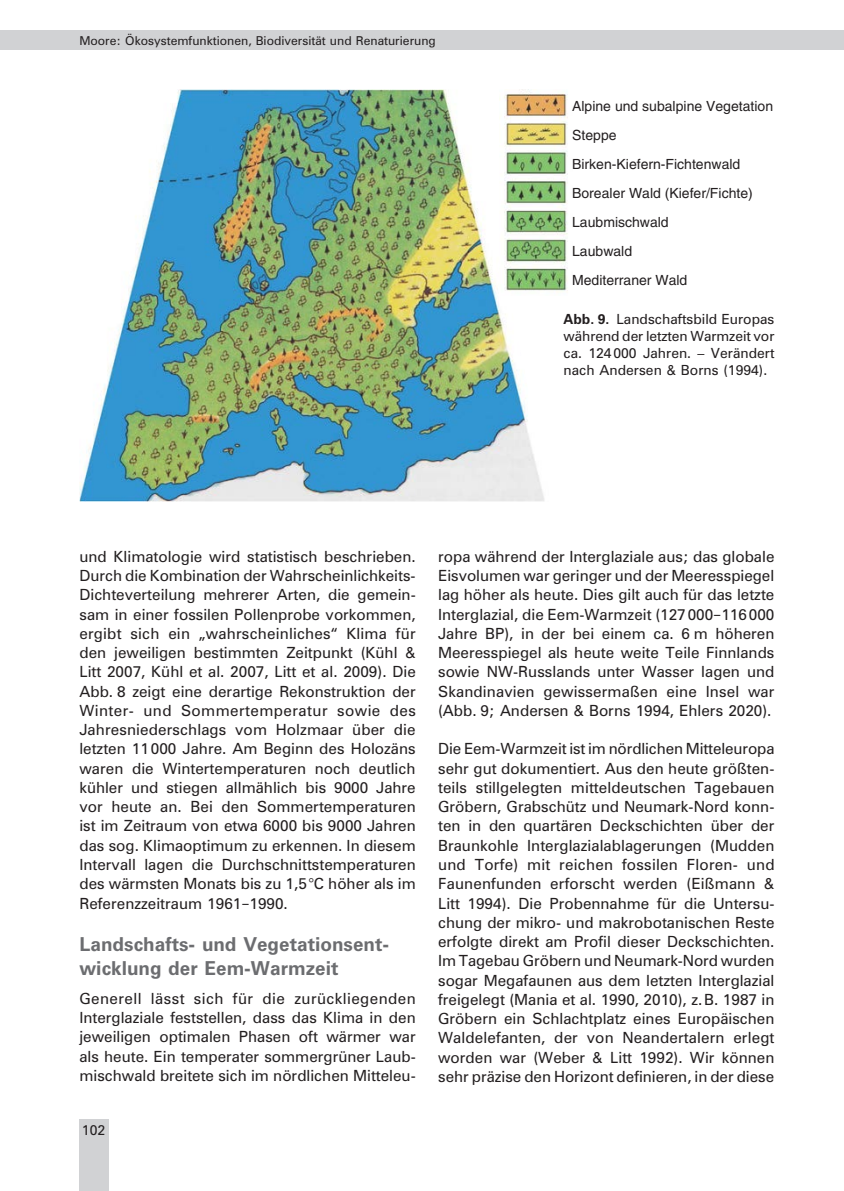
<style>
.page{position:relative;width:844px;height:1191px;background:#fff}
.page>*{position:absolute;margin:0;border:0;box-sizing:border-box;transform-origin:0 0}
.Überschrift1{font:700 19.25px/23.1px "Zurich BT";color:#6c6d70}
.Text{font:15.4px/19.2px "Zurich BT";color:#231f20;text-align:justify}
.Index_Title{font:14px "Helvetica";color:#231f20}
.Abbildung{font:14px/16.8px "Zurich BT";color:#231f20;text-align:justify}
.t1{font:12.25px "Zurich BT";color:#231f20}
.s1{font-weight:700}
.s2{font-family:"Helvetica"}
.s3{font-family:"Hil Roman"}
</style>
<div class="page">
<div style="left:79px;top:1119px;width:30px;height:72px;background:#d1d2d4"></div>
<svg style="left:843px;top:30px;width:1px;height:20px"></svg>
<div style="left:0;top:30px;width:843px;height:20px;background:#d1d2d4"></div>
<img style="left:79px;top:89px;width:465px;height:412px">
<img style="left:499px;top:89px;width:69px;height:206px">
<p class="t1" style="left:79px;top:33px;width:358px">Moore: Ökosystemfunktionen, Biodiversität und Renaturierung</p>
<p class="Index_Title" style="left:572px;top:98px;width:202px">Alpine und subalpine Vegetation</p>
<p class="Index_Title" style="left:572px;top:127px;width:46px">Steppe</p>
<p class="Index_Title" style="left:572px;top:156px;width:170px">Birken-Kiefern-Fichtenwald</p>
<p class="Index_Title" style="left:572px;top:185px;width:182px">Borealer Wald (Kiefer/Fichte)</p>
<p class="Index_Title" style="left:572px;top:214px;width:98px">Laubmischwald</p>
<p class="Index_Title" style="left:572px;top:243px;width:61px">Laubwald</p>
<p class="Index_Title" style="left:572px;top:272px;width:117px">Mediterraner Wald</p>
<p class="Abbildung" style="left:563px;top:311px;width:212px"><span class="s1">Abb. 9.</span> Landschaftsbild Europas während der letzten Warmzeit vor ca. 124000 Jahren. – Verändert nach Andersen <span class="s2">&amp;</span> Borns (1994).</p>
<p class="Text" style="left:79px;top:546px;width:338px">und Klimatologie wird statistisch beschrieben.<br>Durch die Kombination der Wahrscheinlichkeits-Dichteverteilung mehrerer Arten, die gemein&shy;sam in einer fossilen Pollenprobe vorkommen, ergibt sich ein „wahrscheinliches“ Klima für den jeweiligen bestimmten Zeitpunkt (Kühl <span class="s2">&amp; </span>Litt 2007, Kühl et al. 2007, Litt et al. 2009). Die Abb. 8 zeigt eine derartige Rekonstruktion der Winter- und Sommertemperatur sowie des Jahresniederschlags vom Holzmaar über die letzten 11000 Jahre. Am Beginn des Holozäns waren die Wintertemperaturen noch deutlich kühler und stiegen allmählich bis 9000 Jahre vor heute an. Bei den Sommertemperaturen ist im Zeitraum von etwa 6000 bis 9000 Jahren das sog. Klimaoptimum zu erkennen. In diesem Intervall lagen die Durchschnittstemperaturen des wärmsten Monats bis zu 1,5°C höher als im Referenzzeitraum 1961<span class="s3">-</span>1990.</p>
<p class="Überschrift1" style="left:79px;top:933px;width:311px">Landschafts- und Vegetationsent&shy;wicklung der Eem-Warmzeit</p>
<p class="Text" style="left:79px;top:988px;width:338px">Generell lässt sich für die zurückliegenden Interglaziale feststellen, dass das Klima in den jeweiligen optimalen Phasen oft wärmer war als heute. Ein temperater sommergrüner Laub&shy;mischwald breitete sich im nördlichen Mitteleu-</p>
<p class="Abbildung" style="left:82px;top:1121px;width:25px">102</p>
<p class="Text" style="left:438px;top:546px;width:338px">ropa während der Interglaziale aus; das globale Eisvolumen war geringer und der Meeresspiegel lag höher als heute. Dies gilt auch für das letzte Interglazial, die Eem-Warmzeit (127000<span class="s3">-</span>116000<br>Jahre BP), in der bei einem ca. 6 m höheren Meeresspiegel als heute weite Teile Finnlands sowie NW-Russlands unter Wasser lagen und Skandinavien gewissermaßen eine Insel war (Abb. 9; Andersen <span class="s2">&amp;</span> Borns 1994, Ehlers 2020).</p>
<p class="Text" style="left:438px;top:739px;width:338px">Die Eem-Warmzeit ist im nördlichen Mitteleuropa sehr gut dokumentiert. Aus den heute größten&shy;teils stillgelegten mitteldeutschen Tagebauen Gröbern, Grabschütz und Neumark-Nord konn&shy;ten in den quartären Deckschichten über der Braunkohle Interglazialablagerungen (Mudden und Torfe) mit reichen fossilen Floren- und Faunenfunden erforscht werden (Eißmann <span class="s2">&amp; </span>Litt 1994). Die Probennahme für die Untersu&shy;chung der mikro- und makrobotanischen Reste erfolgte direkt am Profil dieser Deckschichten.<br>Im Tagebau Gröbern und Neumark-Nord wurden sogar Megafaunen aus dem letzten Interglazial freigelegt (Mania et al. 1990, 2010), z.B. 1987 in Gröbern ein Schlachtplatz eines Europäischen Waldelefanten, der von Neandertalern erlegt worden war (Weber <span class="s2">&amp;</span> Litt 1992). Wir können sehr präzise den Horizont definieren, in der diese</p>
</div>
